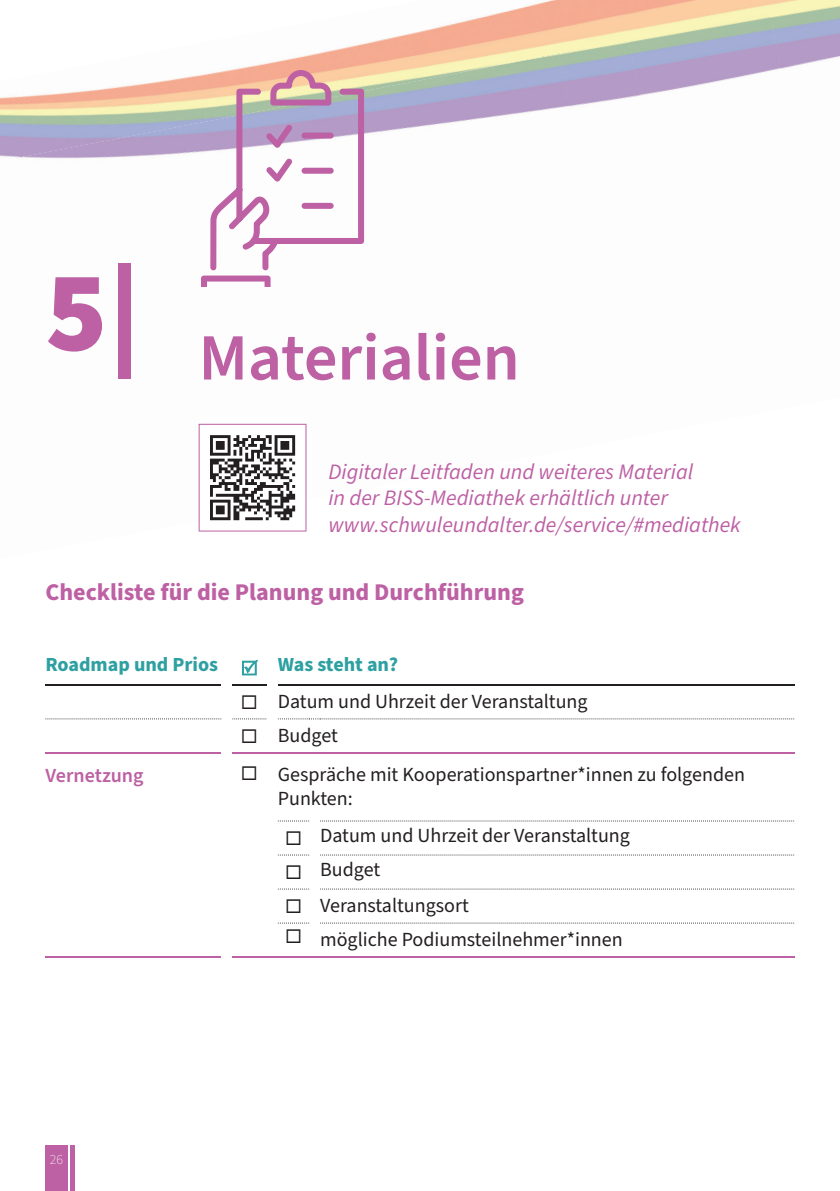
<style>
.page{position:relative;width:840px;height:1191px;background:#fff}
.page>*{position:absolute;margin:0;border:0;box-sizing:border-box;transform-origin:0 0}
.t1{font:600 66px "Source Sans Pro";color:#bd60a4}
.t2{font:700 24px "Source Sans Pro";color:#bd60a4}
.t3{font:italic 22px/26.4px "Source Sans Pro";color:#bd60a4}
.t4{font:20px/24px "Source Sans Pro";color:#231f20}
.t5{font:700 20px "Source Sans Pro";color:#2fa0a1}
.t6{font:600 20px "Source Sans Pro";color:#bd60a4}
.t7{font:200 14px "Source Sans Pro";color:#fff}
</style>
<div class="page">
<img style="left:0;top:76px;width:192px;height:59px">
<img style="left:192px;top:35px;width:211px;height:59px">
<img style="left:403px;top:0;width:218px;height:54px">
<img style="left:621px;top:0;width:145px;height:88px">
<img style="left:766px;top:0;width:73px;height:72px">
<img style="left:0;top:135px;width:136px;height:24px">
<img style="left:136px;top:94px;width:65px;height:63px">
<img style="left:347px;top:54px;width:211px;height:76px">
<img style="left:558px;top:40px;width:125px;height:68px">
<img style="left:364px;top:130px;width:30px;height:111px">
<img style="left:643px;top:90px;width:40px;height:18px">
<img style="left:377px;top:207px;width:17px;height:34px">
<svg style="left:198px;top:424px;width:108px;height:107px"></svg>
<svg style="left:201px;top:70px;width:163px;height:217px"></svg>
<hr style="left:45px;top:684px;width:176px;height:1px;background:#231f20">
<svg style="left:45px;top:718px;width:176px;height:1px"></svg>
<svg style="left:232px;top:718px;width:34px;height:1px"></svg>
<svg style="left:277px;top:718px;width:516px;height:1px"></svg>
<hr style="left:232px;top:684px;width:34px;height:1px;background:#231f20">
<hr style="left:277px;top:684px;width:32px;height:1px;background:#231f20">
<hr style="left:320px;top:684px;width:473px;height:1px;background:#231f20">
<hr style="left:45px;top:752px;width:176px;height:1px;background:#bd60a4">
<hr style="left:45px;top:956px;width:176px;height:1px;background:#bd60a4">
<hr style="left:232px;top:752px;width:34px;height:1px;background:#bd60a4">
<hr style="left:277px;top:752px;width:32px;height:1px;background:#bd60a4">
<hr style="left:320px;top:752px;width:473px;height:1px;background:#bd60a4">
<svg style="left:277px;top:820px;width:32px;height:1px"></svg>
<svg style="left:320px;top:820px;width:473px;height:1px"></svg>
<svg style="left:277px;top:854px;width:32px;height:1px"></svg>
<svg style="left:320px;top:854px;width:473px;height:1px"></svg>
<svg style="left:278px;top:888px;width:31px;height:1px"></svg>
<svg style="left:320px;top:888px;width:473px;height:1px"></svg>
<svg style="left:278px;top:922px;width:31px;height:1px"></svg>
<svg style="left:320px;top:922px;width:473px;height:1px"></svg>
<hr style="left:232px;top:956px;width:34px;height:1px;background:#bd60a4">
<hr style="left:277px;top:956px;width:32px;height:1px;background:#bd60a4">
<hr style="left:320px;top:956px;width:473px;height:1px;background:#bd60a4">
<div style="left:45px;top:1145px;width:22px;height:46px;background:#bd60a4"></div>
<div style="left:70px;top:1145px;width:5px;height:46px;background:#bd60a4"></div>
<h1 class="t1" style="left:45px;top:313px;width:475px"><sup>5|</sup> Materialien</h1>
<p class="t3" style="left:328px;top:459px;width:413px">Digitaler Leitfaden und weiteres Material<br>in der BISS-Mediathek erhältlich unter www.schwuleundalter.de/service/#mediathek</p>
<p class="t2" style="left:45px;top:575px;width:480px">Checkliste für die Planung und Durchführung</p>
<p class="t5" style="left:45px;top:651px;width:174px">Roadmap und Prios</p>
<p class="t5" style="left:277px;top:651px;width:122px">Was steht an?</p>
<p class="t4" style="left:241px;top:690px;width:348px">◻ Datum und Uhrzeit der Veranstaltung</p>
<p class="t4" style="left:241px;top:724px;width:98px">◻ Budget</p>
<p class="t6" style="left:45px;top:762px;width:100px">Vernetzung</p>
<p class="t4" style="left:277px;top:763px;width:468px;text-indent:-37px">◻ Gespräche mit Kooperationspartner*innen zu folgenden<br>Punkten:</p>
<p class="t4" style="left:285px;top:824px;width:346px">◻ Datum und Uhrzeit der Veranstaltung</p>
<p class="t4" style="left:285px;top:858px;width:97px">◻ Budget</p>
<p class="t4" style="left:285px;top:894px;width:185px">◻ Veranstaltungsort</p>
<p class="t4" style="left:285px;top:928px;width:339px">◻ mögliche Podiumsteilnehmer*innen</p>
<p class="t7" style="left:50px;top:1150px;width:15px">26</p>
</div>
